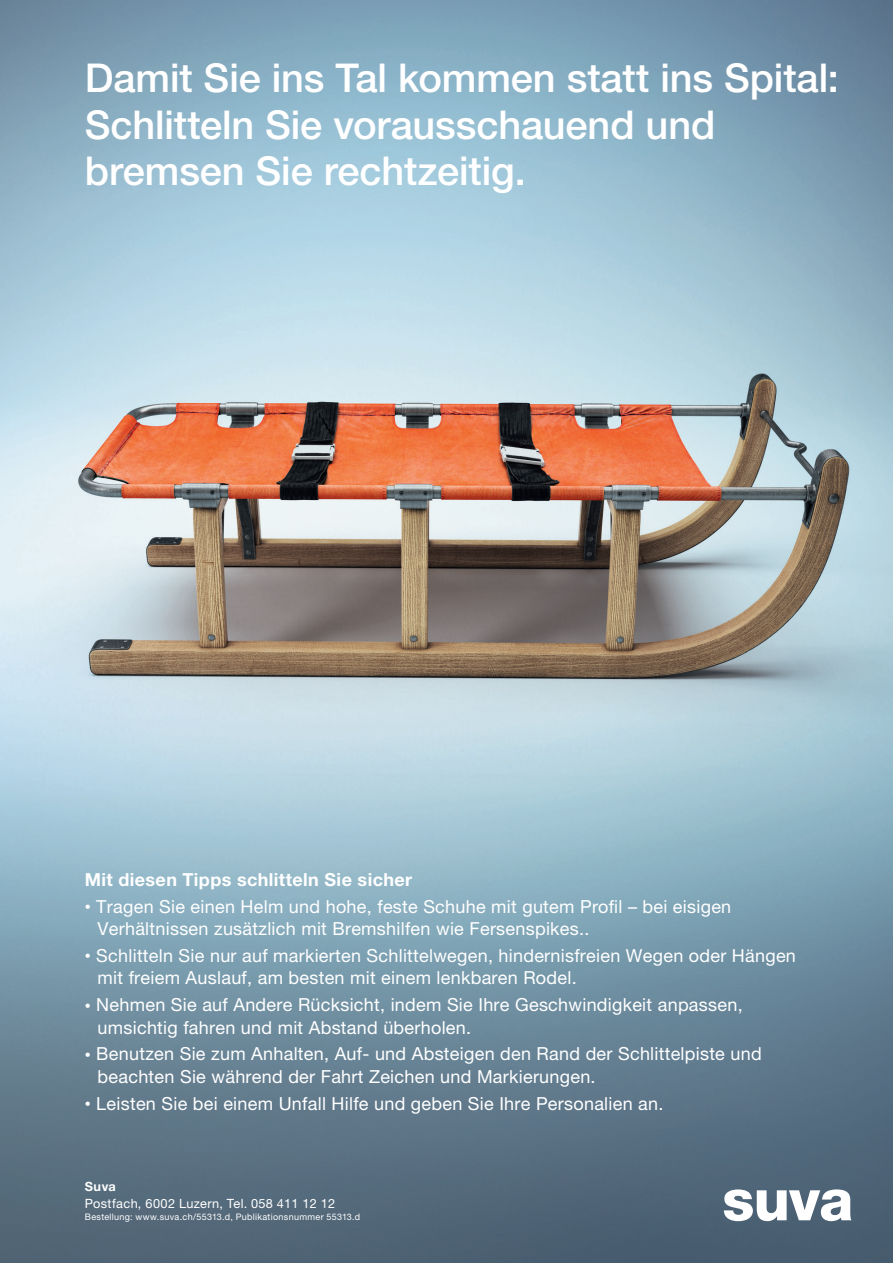
<style>
.page{position:relative;width:893px;height:1263px;background:#fff}
.page>*{position:absolute;margin:0;border:0;box-sizing:border-box;transform-origin:0 0}
.t1{font:500 39.75px/46.5px "Helvetica Neue LT Std";letter-spacing:-.005em;color:#fff}
.t2{font:18px/22.5px "Helvetica Neue LT Std";letter-spacing:.015em;color:#fff}
.t3{font:700 18px "Helvetica Neue LT Std";letter-spacing:.02em;color:#fff}
.t4{font:12.75px "Helvetica Neue LT Std";letter-spacing:.025em;color:#fff}
.t5{font:700 12.75px "Helvetica Neue LT Std";color:#fff}
.t6{font:9px "Helvetica Neue LT Std";letter-spacing:.035em;color:#fff}
.s1{font-size:12px}
</style>
<div class="page">
<img style="left:0;top:0;width:893px;height:1263px">
<svg style="left:724px;top:1189px;width:127px;height:32px"></svg>
<h1 class="t1" style="left:85px;top:58px;width:755px">Damit Sie ins Tal kommen statt ins Spital:<br>Schlitteln Sie vorausschauend und bremsen Sie rechtzeitig.</h1>
<p class="t3" style="left:85px;top:873px;width:329px">Mit diesen Tipps schlitteln Sie sicher</p>
<p class="t2" style="left:98px;top:897px;width:635px;text-indent:-13px"><span class="s1">•</span> Tragen Sie einen Helm und hohe, feste Schuhe mit gutem Profil – bei eisigen<br>Verhältnissen zusätzlich mit Bremshilfen wie Fersenspikes..</p>
<p class="t2" style="left:98px;top:946px;width:700px;text-indent:-13px"><span class="s1">•</span> Schlitteln Sie nur auf markierten Schlittelwegen, hindernisfreien Wegen oder Hängen mit freiem Auslauf, am besten mit einem lenkbaren Rodel.</p>
<p class="t2" style="left:98px;top:995px;width:646px;text-indent:-13px"><span class="s1">•</span> Nehmen Sie auf Andere Rücksicht, indem Sie Ihre Geschwindigkeit anpassen, umsichtig fahren und mit Abstand überholen.</p>
<p class="t2" style="left:98px;top:1044px;width:666px;text-indent:-13px"><span class="s1">•</span> Benutzen Sie zum Anhalten, Auf- und Absteigen den Rand der Schlittelpiste und beachten Sie während der Fahrt Zeichen und Markierungen.</p>
<p class="t2" style="left:85px;top:1094px;width:580px"><span class="s1">•</span> Leisten Sie bei einem Unfall Hilfe und geben Sie Ihre Personalien an.</p>
<p class="t5" style="left:85px;top:1182px;width:33px">Suva</p>
<p class="t4" style="left:85px;top:1198px;width:252px">Postfach, 6002 Luzern, Tel. 058 411 12 12</p>
<p class="t6" style="left:85px;top:1214px;width:277px">Bestellung: www.suva.ch/55313.d, Publikationsnummer 55313.d</p>
</div>
